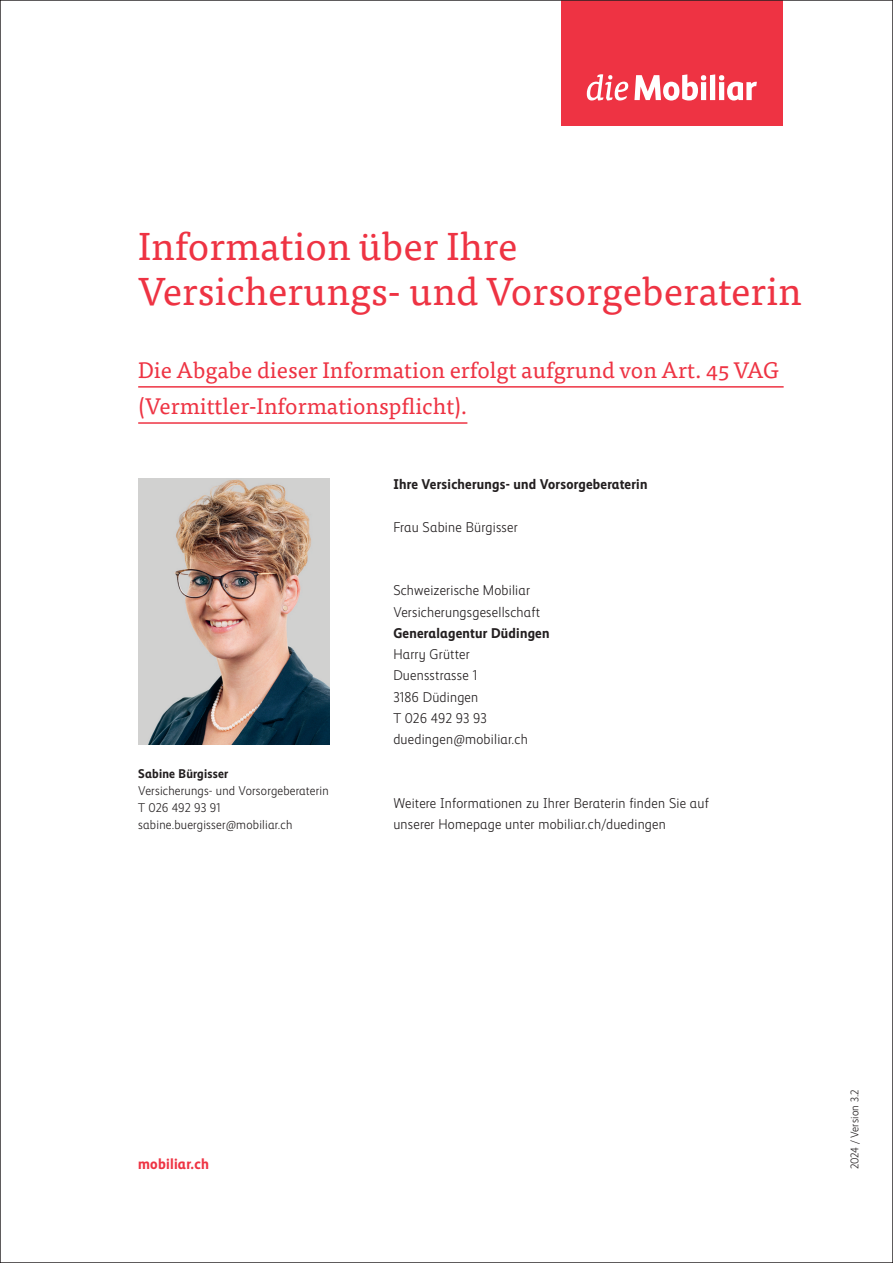
<style>
.page{position:relative;width:893px;height:1263px;background:#fff}
.page>*{position:absolute;margin:0;border:0;box-sizing:border-box;transform-origin:0 0}
.t1{font:39px/44.7px "Tisa Pro";color:#ee3343}
.t2{font:22.5px/36.2px "Tisa Pro";color:#ee3343}
.t3{font:700 15px "Mobiliar Realist";letter-spacing:.015em;color:#ee3343}
.t4{font:300 14.25px/21.3px "Mobiliar Realist";letter-spacing:.015em;color:#231f20}
.t5{font:700 14.25px "Mobiliar Realist";letter-spacing:.015em;color:#231f20}
.t6{font:300 12.75px/17px "Mobiliar Realist";letter-spacing:.015em;color:#231f20}
.t7{font:700 12.75px "Mobiliar Realist";letter-spacing:.015em;color:#231f20}
.t8{font:300 11.25px "Mobiliar Realist";letter-spacing:.015em;color:#231f20}
</style>
<div class="page">
<hr style="left:138px;top:386px;width:646px;height:2px;background:#ee3343">
<hr style="left:138px;top:422px;width:329px;height:2px;background:#ee3343">
<img style="left:138px;top:479px;width:192px;height:265px">
<div style="left:561px;top:0;width:221px;height:125px;background:#ee3343"></div>
<svg style="left:587px;top:74px;width:41px;height:26px"></svg>
<svg style="left:634px;top:74px;width:123px;height:27px"></svg>
<h1 class="t1" style="left:138px;top:222px;width:665px">Information über Ihre<br>Versicherungs- und Vorsorgeberaterin</h1>
<h2 class="t2" style="left:138px;top:351px;width:642px">Die Abgabe dieser Information erfolgt aufgrund von Art. 45 VAG (Vermittler-Informationspflicht).</h2>
<p class="t5" style="left:393px;top:476px;width:256px">Ihre Versicherungs- und Vorsorgeberaterin</p>
<p class="t4" style="left:393px;top:516px;width:126px">Frau Sabine Bürgisser</p>
<p class="t7" style="left:138px;top:766px;width:92px">Sabine Bürgisser</p>
<p class="t6" style="left:138px;top:782px;width:192px">Versicherungs- und Vorsorgeberaterin<br>T 026 492 93 91 sabine.buergisser@mobiliar.ch</p>
<p class="t4" style="left:393px;top:580px;width:148px">Schweizerische Mobiliar<br>Versicherungsgesellschaft</p>
<p class="t5" style="left:393px;top:625px;width:158px">Generalagentur Düdingen</p>
<p class="t4" style="left:393px;top:644px;width:136px">Harry Grütter<br>Duensstrasse 1<br>3186 Düdingen<br>T 026 492 93 93 duedingen@mobiliar.ch</p>
<p class="t4" style="left:393px;top:793px;width:317px">Weitere Informationen zu Ihrer Beraterin finden Sie auf unserer Homepage unter mobiliar.ch/duedingen</p>
<p class="t3" style="left:138px;top:1155px;width:72px">mobiliar.ch</p>
<p class="t8" style="left:848px;top:1169px;width:82px;rotate:-90deg">2024 / Version 3.2</p>
</div>
